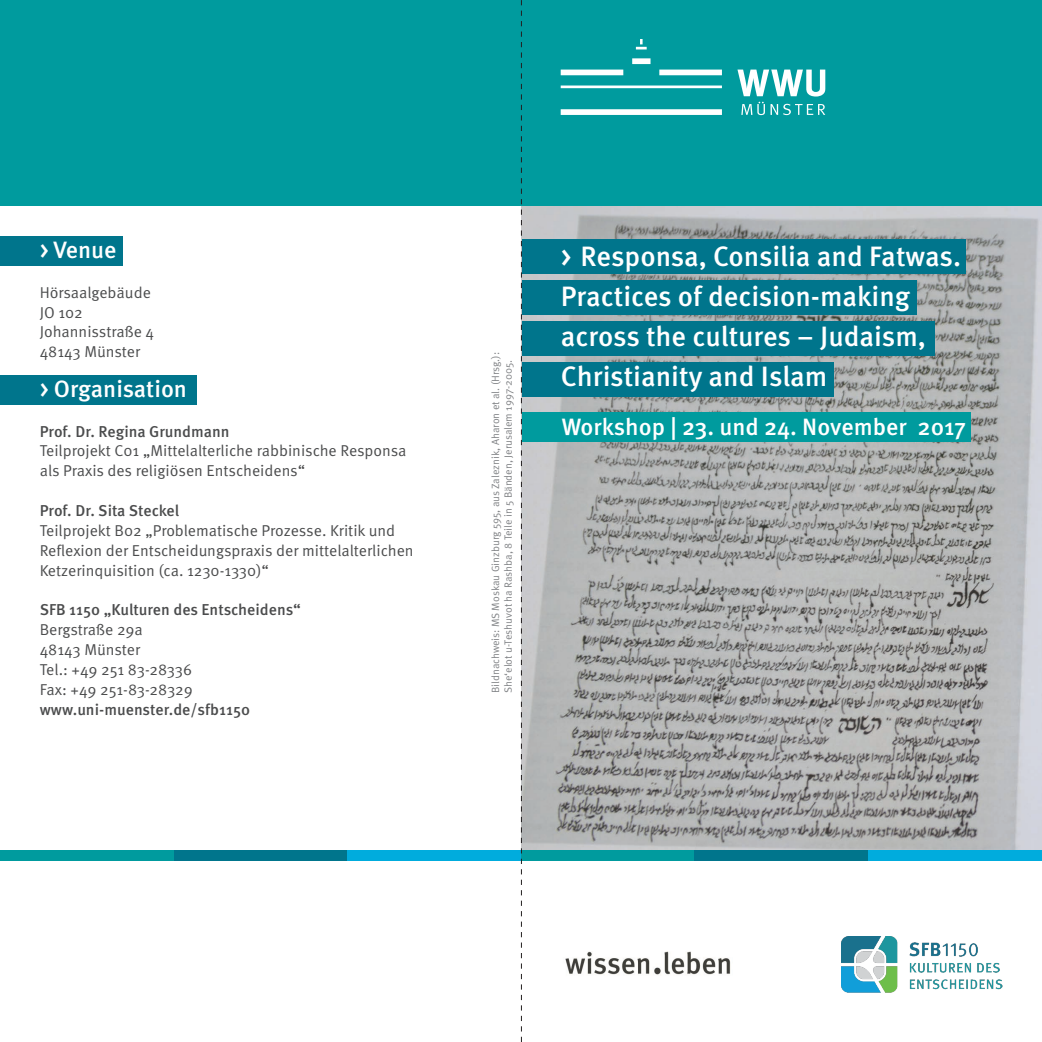
<style>
.page{position:relative;width:1042px;height:1042px;background:#fff}
.page>*{position:absolute;margin:0;border:0;box-sizing:border-box;transform-origin:0 0}
.t1{font:500 28px/39.9px "Meta OT";color:#fff}
.t2{font:500 23.62px "Meta OT";color:#fff}
.t3{font:15.75px/19.8px "Meta OT";color:#4b4c4d}
.t4{font:500 15.75px "Meta OT";color:#4b4c4d}
.t5{font:10.5px/12.6px "Meta OT";color:#808285}
</style>
<div class="page">
<img style="left:522px;top:206px;width:520px;height:644px">
<div style="left:522px;top:412px;width:448px;height:29px;background:#009b9e"></div>
<div style="left:522px;top:239px;width:444px;height:35px;background:#00758c"></div>
<div style="left:0;top:236px;width:122px;height:30px;background:#00758c"></div>
<div style="left:0;top:376px;width:197px;height:29px;background:#00758c"></div>
<div style="left:522px;top:280px;width:395px;height:35px;background:#00758c"></div>
<div style="left:522px;top:321px;width:413px;height:35px;background:#00758c"></div>
<div style="left:522px;top:362px;width:312px;height:34px;background:#00758c"></div>
<div style="left:0;top:0;width:1042px;height:206px;background:#009b9e"></div>
<div style="left:0;top:850px;width:174px;height:11px;background:#009b9e"></div>
<div style="left:174px;top:850px;width:173px;height:11px;background:#00758c"></div>
<div style="left:347px;top:850px;width:174px;height:11px;background:#00acdd"></div>
<div style="left:521px;top:850px;width:173px;height:11px;background:#009b9e"></div>
<div style="left:694px;top:850px;width:174px;height:11px;background:#00758c"></div>
<div style="left:868px;top:850px;width:174px;height:11px;background:#00acdd"></div>
<img style="left:842px;top:936px;width:160px;height:56px">
<img style="left:565px;top:951px;width:166px;height:24px">
<svg style="left:561px;top:40px;width:264px;height:75px"></svg>
<svg style="left:521px;top:0;width:1px;height:1042px"></svg>
<h2 class="t2" style="left:40px;top:235px;width:78px">&gt; Venue</h2>
<p class="t3" style="left:40px;top:282px;width:116px">Hörsaalgebäude<br>JO 102<br>Johannisstraße 4<br>48143 Münster</p>
<h2 class="t2" style="left:40px;top:374px;width:149px">&gt; Organisation</h2>
<p class="t4" style="left:40px;top:421px;width:191px">Prof. Dr. Regina Grundmann</p>
<p class="t3" style="left:40px;top:441px;width:368px">Teilprojekt C01 „Mittelalterliche rabbinische Responsa als Praxis des religiösen Entscheidens“</p>
<p class="t4" style="left:40px;top:501px;width:141px">Prof. Dr. Sita Steckel</p>
<p class="t3" style="left:40px;top:521px;width:375px">Teilprojekt B02 „Problematische Prozesse. Kritik und<br>Reflexion der Entscheidungspraxis der mittelalterlichen<br>Ketzerinquisition (ca. 1230-1330)“</p>
<p class="t4" style="left:40px;top:600px;width:263px">SFB 1150 „Kulturen des Entscheidens“</p>
<p class="t3" style="left:40px;top:620px;width:154px">Bergstraße 29a<br>48143 Münster<br>Tel.: +49 251 83-28336<br>Fax: +49 251-83-28329</p>
<p class="t4" style="left:40px;top:699px;width:212px">www.uni-muenster.de/sfb1150</p>
<p class="t5" style="left:489px;top:693px;width:343px;rotate:-90deg">Bildnachweis: MS Moskau Ginzburg 595, aus Zaleznik, Aharon et al. (Hrsg.):<br>She‘elot u-Teshuvot ha Rashba, 8 Teile in 5 Bänden, Jerusalem 1997-2005.</p>
<h1 class="t1" style="left:561px;top:237px;width:402px">&gt; Responsa, Consilia and Fatwas.<br>Practices of decision-making across the cultures – Judaism,<br>Christianity and Islam</h1>
<h2 class="t2" style="left:562px;top:412px;width:406px">Workshop | 23. und 24. November 2017</h2>
</div>
